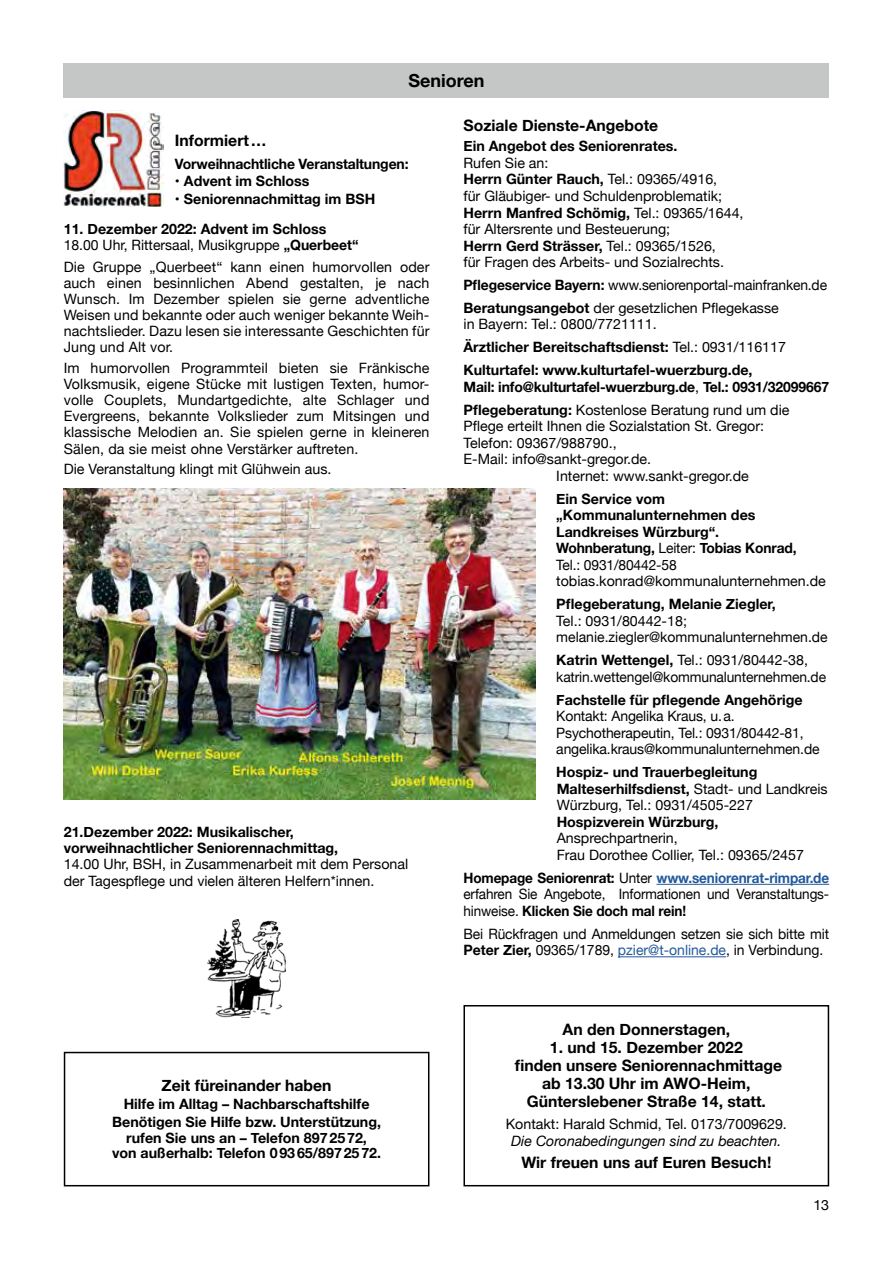
<style>
.page{position:relative;width:893px;height:1263px;background:#fff}
.page>*{position:absolute;margin:0;border:0;box-sizing:border-box;transform-origin:0 0}
.t1{font:700 18px "Helvetica Neue";color:#000}
.t2{font:700 15.75px/18.1px "Helvetica Neue";color:#000;text-align:center}
.t3{font:14.25px/16.5px "Helvetica Neue";color:#000}
.t4{font:700 14.25px/16.5px "Helvetica Neue";color:#000}
.t5{font:14.25px/16.5px "Helvetica Neue";color:#000;text-align:justify;scale:.95 1}
.t6{font:italic 14.25px "Helvetica Neue";color:#000}
.s1{font-weight:400}
.s2{font-weight:700}
.s3{font-weight:700;color:#22599b}
.s4{color:#22599b}
</style>
<div class="page">
<div style="left:64px;top:64px;width:765px;height:34px;background:#c5c6c6"></div>
<img style="left:64px;top:489px;width:471px;height:311px">
<img style="left:64px;top:110px;width:99px;height:96px">
<hr style="left:656px;top:884px;width:173px;height:1px;background:#22599b">
<hr style="left:618px;top:956px;width:108px;height:1px;background:#22599b">
<div style="left:463px;top:1005px;width:366px;height:181px;border:2px solid #000"></div>
<div style="left:64px;top:1052px;width:365px;height:134px;border:2px solid #000"></div>
<img style="left:208px;top:920px;width:78px;height:97px">
<p class="t1" style="left:408px;top:66px;width:78px">Senioren</p>
<p class="t2" style="left:175px;top:132px;width:93px">Informiert…</p>
<p class="t4" style="left:175px;top:156px;width:235px">Vorweihnachtliche Veranstaltungen:</p>
<p class="t4" style="left:175px;top:173px;width:136px">• Advent im Schloss</p>
<p class="t4" style="left:175px;top:191px;width:202px">• Seniorennachmittag im BSH</p>
<p class="t4" style="left:64px;top:221px;width:296px">11. Dezember 2022: Advent im Schloss<br><span class="s1">18.00 Uhr, Rittersaal, Musikgruppe</span> „Querbeet“</p>
<p class="t3" style="left:64px;top:259px;width:367px;text-align:justify">Die Gruppe „Querbeet“ kann einen humorvollen oder auch einen besinnlichen Abend gestalten, je nach Wunsch. Im Dezember spielen sie gerne adventliche Weisen und bekannte oder auch weniger bekannte Weih&shy;nachtslieder. Dazu lesen sie interessante Geschichten für Jung und Alt vor.</p>
<p class="t3" style="left:64px;top:360px;width:367px;text-align:justify">Im humorvollen Programmteil bieten sie Fränkische Volksmusik, eigene Stücke mit lustigen Texten, humor&shy;volle Couplets, Mundartgedichte, alte Schlager und Evergreens, bekannte Volkslieder zum Mitsingen und klassische Melodien an. Sie spielen gerne in kleineren Sälen, da sie meist ohne Verstärker auftreten.</p>
<p class="t3" style="left:64px;top:461px;width:269px">Die Veranstaltung klingt mit Glühwein aus.</p>
<p class="t4" style="left:64px;top:824px;width:276px">21.Dezember 2022: Musikalischer, vorweihnachtlicher Seniorennachmittag,</p>
<p class="t3" style="left:64px;top:857px;width:346px">14.00 Uhr, BSH, in Zusammenarbeit mit dem Personal der Tagespflege und vielen älteren Helfern*innen.</p>
<p class="t2" style="left:162px;top:1077px;width:172px">Zeit füreinander haben</p>
<p class="t4" style="left:112px;top:1095px;width:270px;line-height:17.9px;text-align:center">Hilfe im Alltag – Nachbarschaftshilfe<br>Benötigen Sie Hilfe bzw. Unterstützung,</p>
<p class="t4" style="left:112px;top:1130px;width:270px;line-height:15.8px;text-align:center">rufen Sie uns an – Telefon 8972572,<br>von außerhalb: Telefon 09365/8972572.</p>
<p class="t2" style="left:463px;top:116px;width:196px">Soziale Dienste-Angebote</p>
<p class="t4" style="left:463px;top:138px;width:216px">Ein Angebot des Seniorenrates.</p>
<p class="t3" style="left:463px;top:155px;width:282px">Rufen Sie an:<br><span class="s2">Herrn Günter Rauch,</span> Tel.: 09365/4916,<br>für Gläubiger- und Schuldenproblematik; <span class="s2">Herrn Manfred Schömig,</span> Tel.: 09365/1644, für Altersrente und Besteuerung;<br><span class="s2">Herrn Gerd Strässer,</span> Tel.: 09365/1526,<br>für Fragen des Arbeits- und Sozialrechts.</p>
<p class="t3" style="left:463px;top:274px;width:365px;line-height:23px"><span class="s2">Pflegeservice Bayern:</span> www.seniorenportal-mainfranken.de<br><span class="s2">Beratungsangebot</span> der gesetzlichen Pflegekasse</p>
<p class="t4" style="left:463px;top:313px;width:324px;line-height:23px"><span class="s1">in Bayern: Tel.: 0800/7721111.<br></span>Ärztlicher Bereitschaftsdienst: <span class="s1">Tel.: 0931/116117<br></span>Kulturtafel: www.kulturtafel-wuerzburg.de,</p>
<p class="t4" style="left:463px;top:376px;width:367px;line-height:23px">Mail: info@kulturtafel-wuerzburg.de<span class="s1">,</span> Tel.: 0931/32099667<br>Pflegeberatung: <span class="s1">Kostenlose Beratung rund um die</span></p>
<p class="t3" style="left:463px;top:419px;width:302px">Pflege erteilt Ihnen die Sozialstation St. Gregor:</p>
<p class="t3" style="left:463px;top:435px;width:155px">Telefon: 09367/988790.,</p>
<p class="t3" style="left:463px;top:452px;width:189px">E-Mail: info@sankt-gregor.de.</p>
<p class="t3" style="left:556px;top:468px;width:194px">Internet: www.sankt-gregor.de</p>
<p class="t4" style="left:556px;top:491px;width:271px">Ein Service vom „Kommunalunternehmen des<br>Landkreises Würzburg“.<br>Wohnberatung, <span class="s1">Leiter:</span> Tobias Konrad,<br><span class="s1">Tel.: 0931/80442-58 tobias.konrad@kommunalunternehmen.de</span></p>
<p class="t4" style="left:556px;top:596px;width:221px">Pflegeberatung, Melanie Ziegler,</p>
<p class="t3" style="left:556px;top:613px;width:273px">Tel.: 0931/80442-18; melanie.ziegler@kommunalunternehmen.de</p>
<p class="t3" style="left:556px;top:653px;width:271px"><span class="s2">Katrin Wettengel,</span> Tel.: 0931/80442-38, katrin.wettengel@kommunalunternehmen.de</p>
<p class="t4" style="left:556px;top:692px;width:248px">Fachstelle für pflegende Angehörige</p>
<p class="t3" style="left:556px;top:709px;width:265px">Kontakt: Angelika Kraus, u.a.<br>Psychotherapeutin, Tel.: 0931/80442-81, angelika.kraus@kommunalunternehmen.de</p>
<p class="t4" style="left:556px;top:764px;width:273px">Hospiz- und Trauerbegleitung<br>Malteserhilfsdienst, <span class="s1">Stadt- und Landkreis<br>Würzburg, Tel.: 0931/4505-227</span></p>
<p class="t4" style="left:557px;top:814px;width:163px">Hospizverein Würzburg,</p>
<p class="t3" style="left:557px;top:831px;width:249px">Ansprechpartnerin,<br>Frau Dorothee Collier, Tel.: 09365/2457</p>
<p class="t5" style="left:463px;top:870px;width:386px"><span class="s2">Homepage Seniorenrat:</span> Unter <span class="s3">www.seniorenrat-rimpar.de </span>erfahren Sie Angebote, Informationen und Veranstaltungs&shy;hinweise. <span class="s2">Klicken Sie doch mal rein!</span></p>
<p class="t3" style="left:463px;top:926px;width:367px">Bei Rückfragen und Anmeldungen setzen sie sich bitte mit<br><span class="s2">Peter Zier,</span> 09365/1789, <span class="s4">pzier@t-online.de</span>, in Verbindung.</p>
<p class="t2" style="left:563px;top:1020px;width:169px">An den Donnerstagen,</p>
<p class="t2" style="left:515px;top:1038px;width:269px">1. und 15. Dezember 2022<br>finden unsere Seniorennachmittage ab 13.30 Uhr im AWO-Heim,<br>Günterslebener Straße 14, statt.</p>
<p class="t3" style="left:506px;top:1117px;width:283px">Kontakt: Harald Schmid, Tel. 0173/7009629.</p>
<p class="t6" style="left:511px;top:1130px;width:272px">Die Coronabedingungen sind zu beachten.</p>
<p class="t2" style="left:521px;top:1154px;width:252px">Wir freuen uns auf Euren Besuch!</p>
<p class="t3" style="left:813px;top:1197px;width:17px">13</p>
</div>
